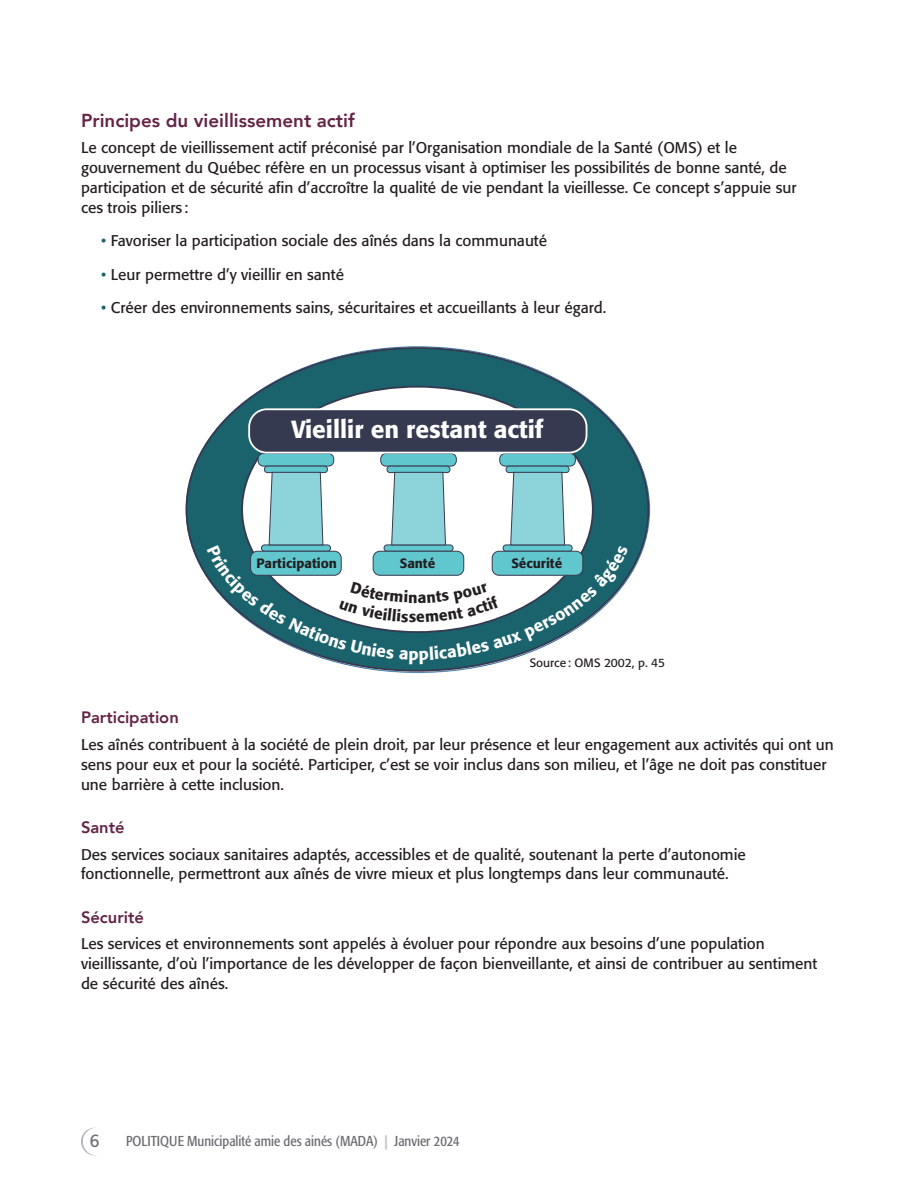
<style>
.page{position:relative;width:918px;height:1188px;background:#fff}
.page>*{position:absolute;margin:0;border:0;box-sizing:border-box;transform-origin:0 0}
.t1{font:500 24.45px "Formata";color:#fff}
.t2{font:800 18.75px "Avenir";color:#642547}
.t3{font:18.15px "Formata";color:#6c6d70;scale:.91 1}
.t4{font:800 16.5px "Avenir";color:#642547}
.t5{font:15.3px/20px "Formata";color:#231f20}
.t6{font:condensed 14.25px "Formata";color:#6c6d70}
.t7{font:500 13.5px "Formata";color:#231f20}
.t8{font:12px "Formata";color:#231f20}
.s1{color:#1a636d}
.s2{font-weight:700;color:#c7c8ca}
</style>
<div class="page">
<svg style="left:81px;top:1128px;width:28px;height:27px"></svg>
<div style="left:83px;top:1128px;width:27px;height:27px;background:#fff;border-radius:50%"></div>
<svg style="left:186px;top:347px;width:463px;height:325px"></svg>
<div style="left:242px;top:387px;width:351px;height:245px;background:#fff;border-radius:50%"></div>
<div style="left:258px;top:453px;width:76px;height:13px;background:#60c7cf;border-radius:5px"></div>
<div style="left:258px;top:453px;width:76px;height:14px;border:1px solid #363a50;border-radius:5px"></div>
<div style="left:264px;top:466px;width:63px;height:7px;background:#60c7cf;border-radius:3px"></div>
<div style="left:264px;top:466px;width:64px;height:7px;border:1px solid #363a50;border-radius:3px"></div>
<div style="left:381px;top:453px;width:75px;height:13px;background:#60c7cf;border-radius:5px"></div>
<div style="left:380px;top:453px;width:77px;height:14px;border:1px solid #363a50;border-radius:5px"></div>
<div style="left:387px;top:466px;width:63px;height:7px;background:#60c7cf;border-radius:3px"></div>
<div style="left:387px;top:466px;width:63px;height:7px;border:1px solid #363a50;border-radius:3px"></div>
<div style="left:500px;top:453px;width:75px;height:13px;background:#60c7cf;border-radius:5px"></div>
<div style="left:499px;top:453px;width:77px;height:14px;border:1px solid #363a50;border-radius:5px"></div>
<div style="left:506px;top:466px;width:63px;height:7px;background:#60c7cf;border-radius:3px"></div>
<div style="left:506px;top:466px;width:63px;height:7px;border:1px solid #363a50;border-radius:3px"></div>
<div style="left:249px;top:409px;width:338px;height:44px;background:#363a50;border-radius:18px"></div>
<div style="left:248px;top:408px;width:339px;height:46px;border:2px solid #fff;border-radius:18px"></div>
<svg style="left:207px;top:471px;width:422px;height:193px"></svg>
<p class="t2" style="left:81px;top:106px;width:275px">Principes du vieillissement actif</p>
<p class="t5" style="left:81px;top:138px;width:717px">Le concept de vieillissement actif préconisé par l’Organisation mondiale de la Santé (OMS) et le gouvernement du Québec réfère en un processus visant à optimiser les possibilités de bonne santé, de participation et de sécurité afin d’accroître la qualité de vie pendant la vieillesse. Ce concept s’appuie sur ces trois piliers :</p>
<p class="t5" style="left:101px;top:231px;width:447px"><span class="s1">•</span> Favoriser la participation sociale des aînés dans la communauté</p>
<p class="t5" style="left:101px;top:264px;width:244px"><span class="s1">•</span> Leur permettre d’y vieillir en santé</p>
<p class="t5" style="left:101px;top:298px;width:507px"><span class="s1">•</span> Créer des environnements sains, sécuritaires et accueillants à leur égard.</p>
<h1 class="t1" style="left:291px;top:415px;width:254px">Vieillir en restant actif</h1>
<p class="t7" style="left:257px;top:555px;width:82px">Participation</p>
<p class="t7" style="left:400px;top:555px;width:37px">Santé</p>
<p class="t7" style="left:511px;top:555px;width:52px">Sécurité</p>
<p class="t8" style="left:530px;top:655px;width:137px">Source: OMS 2002, p. 45</p>
<p class="t4" style="left:81px;top:705px;width:99px">Participation</p>
<p class="t5" style="left:81px;top:735px;width:754px">Les aînés contribuent à la société de plein droit, par leur présence et leur engagement aux activités qui ont un sens pour eux et pour la société. Participer, c’est se voir inclus dans son milieu, et l’âge ne doit pas constituer une barrière à cette inclusion.</p>
<p class="t4" style="left:81px;top:814px;width:45px">Santé</p>
<p class="t5" style="left:81px;top:844px;width:666px">Des services sociaux sanitaires adaptés, accessibles et de qualité, soutenant la perte d’autonomie fonctionnelle, permettront aux aînés de vivre mieux et plus longtemps dans leur communauté.</p>
<p class="t4" style="left:81px;top:904px;width:64px">Sécurité</p>
<p class="t5" style="left:81px;top:934px;width:738px">Les services et environnements sont appelés à évoluer pour répondre aux besoins d’une population vieillissante, d’où l’importance de les développer de façon bienveillante, et ainsi de contribuer au sentiment de sécurité des aînés.</p>
<p class="t3" style="left:90px;top:1130px;width:12px">6</p>
<p class="t6" style="left:126px;top:1132px;width:335px">POLITIQUE Municipalité amie des ainés (MADA) <span class="s2">|</span> Janvier 2024</p>
</div>
